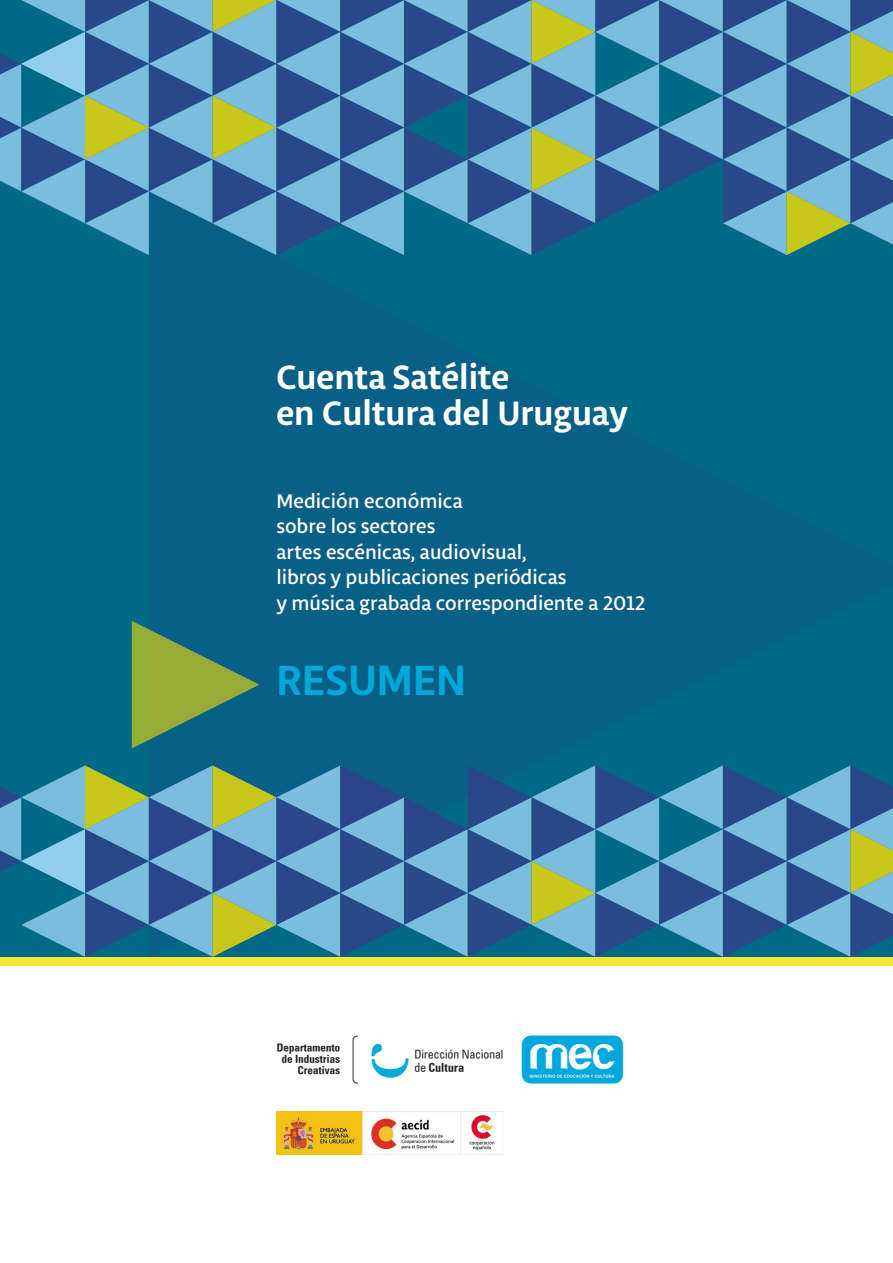
<style>
.page{position:relative;width:893px;height:1263px;background:#fff}
.page>*{position:absolute;margin:0;border:0;box-sizing:border-box;transform-origin:0 0}
.CUADROS_DESTAQUES{font:48px "aa DNC";color:#222121}
.CUADROS_DESTAQUES-2{font:700 45px "Libertad";color:#00a8dc}
.CUADROS_DESTAQUES-3{font:700 36px "Libertad";color:#fff}
.CUADROS_DESTAQUES-4{font:500 21px "Libertad";color:#fff}
.s1{color:#00a8dc}
</style>
<div class="page">
<div style="left:0;top:0;width:893px;height:957px;background:#096087"></div>
<svg style="left:132px;top:621px;width:127px;height:127px"></svg>
<div style="left:0;top:957px;width:893px;height:8px;background:#f9e533"></div>
<svg style="left:0;top:0;width:893px;height:255px"></svg>
<img style="left:276px;top:1112px;width:219px;height:42px">
<svg style="left:0;top:765px;width:893px;height:192px"></svg>
<p class="CUADROS_DESTAQUES-3" style="left:276px;top:353px;width:234px">Cuenta Satélite</p>
<p class="CUADROS_DESTAQUES-3" style="left:276px;top:389px;width:353px">en Cultura del Uruguay</p>
<p class="CUADROS_DESTAQUES-4" style="left:276px;top:487px;width:188px">Medición económica</p>
<p class="CUADROS_DESTAQUES-4" style="left:276px;top:513px;width:160px">sobre los sectores</p>
<p class="CUADROS_DESTAQUES-4" style="left:276px;top:538px;width:252px">artes escénicas, audiovisual,</p>
<p class="CUADROS_DESTAQUES-4" style="left:276px;top:564px;width:292px">libros y publicaciones periódicas</p>
<p class="CUADROS_DESTAQUES-4" style="left:276px;top:589px;width:371px">y música grabada correspondiente a 2012</p>
<p class="CUADROS_DESTAQUES-2" style="left:276px;top:650px;width:191px">RESUMEN</p>
<p class="CUADROS_DESTAQUES" style="left:276px;top:1036px;width:354px">i0<span class="s1">1</span>2<span class="s1">3</span></p>
</div>
